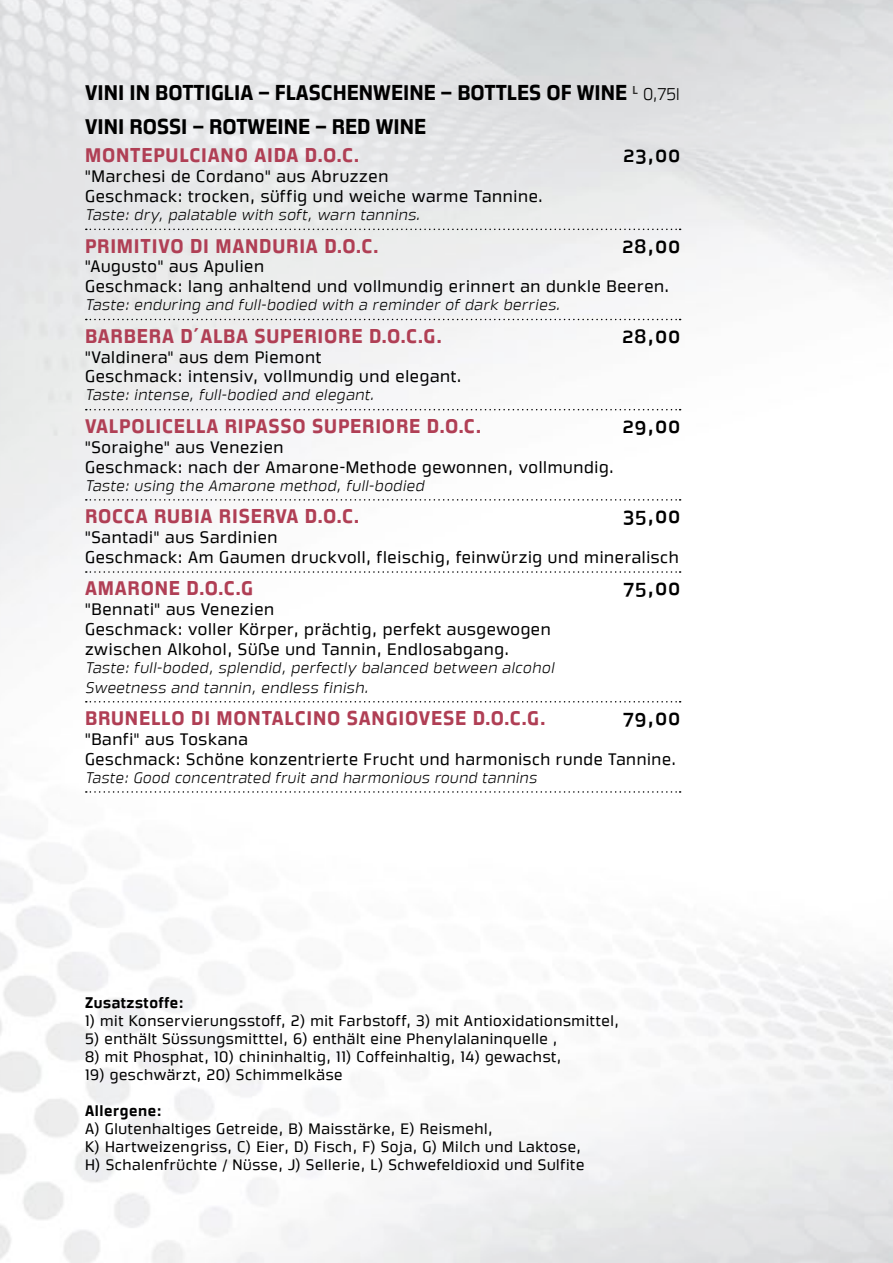
<style>
.page{position:relative;width:893px;height:1263px;background:#fff}
.page>*{position:absolute;margin:0;border:0;box-sizing:border-box;transform-origin:0 0}
.t1{font:700 21px/34px "Great Escape Rg";color:#000}
.t2{font:21px "Great Escape Rg";letter-spacing:.04em;color:#000}
.t3{font:700 19.5px "Great Escape Rg";letter-spacing:.04em;color:#b03f55}
.t4{font:16.5px/19.8px "Great Escape Bk";letter-spacing:.04em;color:#000}
.t5{font:15px/18px "Great Escape Bk";letter-spacing:.04em;color:#000}
.t6{font:italic 15px/19.8px "Great Escape Lt";letter-spacing:.04em;color:#000}
.t7{font:700 15px "Great Escape Rg";letter-spacing:.04em;color:#000}
.s1{font-family:"Great Escape Lt";font-weight:400;font-size:16.5px}
</style>
<div class="page">
<img style="left:0;top:0;width:893px;height:1263px">
<svg style="left:86px;top:229px;width:595px;height:1px"></svg>
<svg style="left:86px;top:319px;width:595px;height:1px"></svg>
<svg style="left:86px;top:409px;width:595px;height:1px"></svg>
<svg style="left:86px;top:499px;width:595px;height:2px"></svg>
<svg style="left:86px;top:571px;width:595px;height:2px"></svg>
<svg style="left:86px;top:701px;width:595px;height:1px"></svg>
<svg style="left:86px;top:791px;width:595px;height:2px"></svg>
<p class="t1" style="left:85px;top:76px;width:596px">VINI IN BOTTIGLIA – FLASCHENWEINE – BOTTLES OF WINE <sup>L</sup> <span class="s1">0,75l<br></span>VINI ROSSI – ROTWEINE – RED WINE</p>
<p class="t3" style="left:85px;top:144px;width:273px">MONTEPULCIANO AIDA D.O.C.</p>
<p class="t2" style="left:623px;top:143px;width:59px">23,00</p>
<p class="t4" style="left:85px;top:167px;width:459px">"Marchesi de Cordano" aus Abruzzen<br>Geschmack: trocken, süffig und weiche warme Tannine.</p>
<p class="t6" style="left:85px;top:205px;width:336px">Taste: dry, palatable with soft, warn tannins.</p>
<p class="t3" style="left:85px;top:234px;width:293px">PRIMITIVO DI MANDURIA D.O.C.</p>
<p class="t2" style="left:622px;top:233px;width:60px">28,00</p>
<p class="t4" style="left:85px;top:257px;width:585px">"Augusto" aus Apulien<br>Geschmack: lang anhaltend und vollmundig erinnert an dunkle Beeren.</p>
<p class="t6" style="left:85px;top:295px;width:476px">Taste: enduring and full-bodied with a reminder of dark berries.</p>
<p class="t3" style="left:85px;top:324px;width:356px">BARBERA D´ALBA SUPERIORE D.O.C.G.</p>
<p class="t2" style="left:622px;top:323px;width:60px">28,00</p>
<p class="t4" style="left:85px;top:347px;width:378px">"Valdinera" aus dem Piemont<br>Geschmack: intensiv, vollmundig und elegant.</p>
<p class="t6" style="left:85px;top:385px;width:290px">Taste: intense, full-bodied and elegant.</p>
<p class="t3" style="left:85px;top:414px;width:395px">VALPOLICELLA RIPASSO SUPERIORE D.O.C.</p>
<p class="t2" style="left:622px;top:413px;width:59px">29,00</p>
<p class="t4" style="left:85px;top:437px;width:530px">"Soraighe" aus Venezien<br>Geschmack: nach der Amarone-Methode gewonnen, vollmundig.</p>
<p class="t6" style="left:85px;top:475px;width:341px">Taste: using the Amarone method, full-bodied</p>
<p class="t3" style="left:85px;top:505px;width:273px">ROCCA RUBIA RISERVA D.O.C.</p>
<p class="t2" style="left:623px;top:503px;width:59px">35,00</p>
<p class="t4" style="left:85px;top:527px;width:595px">"Santadi" aus Sardinien<br>Geschmack: Am Gaumen druckvoll, fleischig, feinwürzig und mineralisch</p>
<p class="t3" style="left:85px;top:577px;width:169px">AMARONE D.O.C.G</p>
<p class="t2" style="left:624px;top:575px;width:58px">75,00</p>
<p class="t4" style="left:85px;top:599px;width:467px">"Bennati" aus Venezien<br>Geschmack: voller Körper, prächtig, perfekt ausgewogen zwischen Alkohol, Süße und Tannin, Endlosabgang.</p>
<p class="t6" style="left:85px;top:657px;width:470px">Taste: full-boded, splendid, perfectly balanced between alcohol<br>Sweetness and tannin, endless finish.</p>
<p class="t3" style="left:85px;top:706px;width:459px">BRUNELLO DI MONTALCINO SANGIOVESE D.O.C.G.</p>
<p class="t2" style="left:623px;top:705px;width:59px">79,00</p>
<p class="t4" style="left:85px;top:729px;width:592px">"Banfi" aus Toskana<br>Geschmack: Schöne konzentrierte Frucht und harmonisch runde Tannine.</p>
<p class="t6" style="left:85px;top:767px;width:453px">Taste: Good concentrated fruit and harmonious round tannins</p>
<p class="t7" style="left:85px;top:994px;width:100px">Zusatzstoffe:</p>
<p class="t5" style="left:85px;top:1011px;width:536px">1) mit Konservierungsstoff, 2) mit Farbstoff, 3) mit Antioxidationsmittel,</p>
<p class="t5" style="left:85px;top:1029px;width:474px">5) enthält Süssungsmitttel, 6) enthält eine Phenylalaninquelle ,</p>
<p class="t5" style="left:85px;top:1047px;width:478px">8) mit Phosphat, 10) chininhaltig, 11) Coffeinhaltig, 14) gewachst,</p>
<p class="t5" style="left:85px;top:1065px;width:259px">19) geschwärzt, 20) Schimmelkäse</p>
<p class="t7" style="left:85px;top:1102px;width:78px">Allergene:</p>
<p class="t5" style="left:85px;top:1119px;width:501px">A) Glutenhaltiges Getreide, B) Maisstärke, E) Reismehl,<br>K) Hartweizengriss, C) Eier, D) Fisch, F) Soja, G) Milch und Laktose,<br>H) Schalenfrüchte / Nüsse, J) Sellerie, L) Schwefeldioxid und Sulfite</p>
</div>
